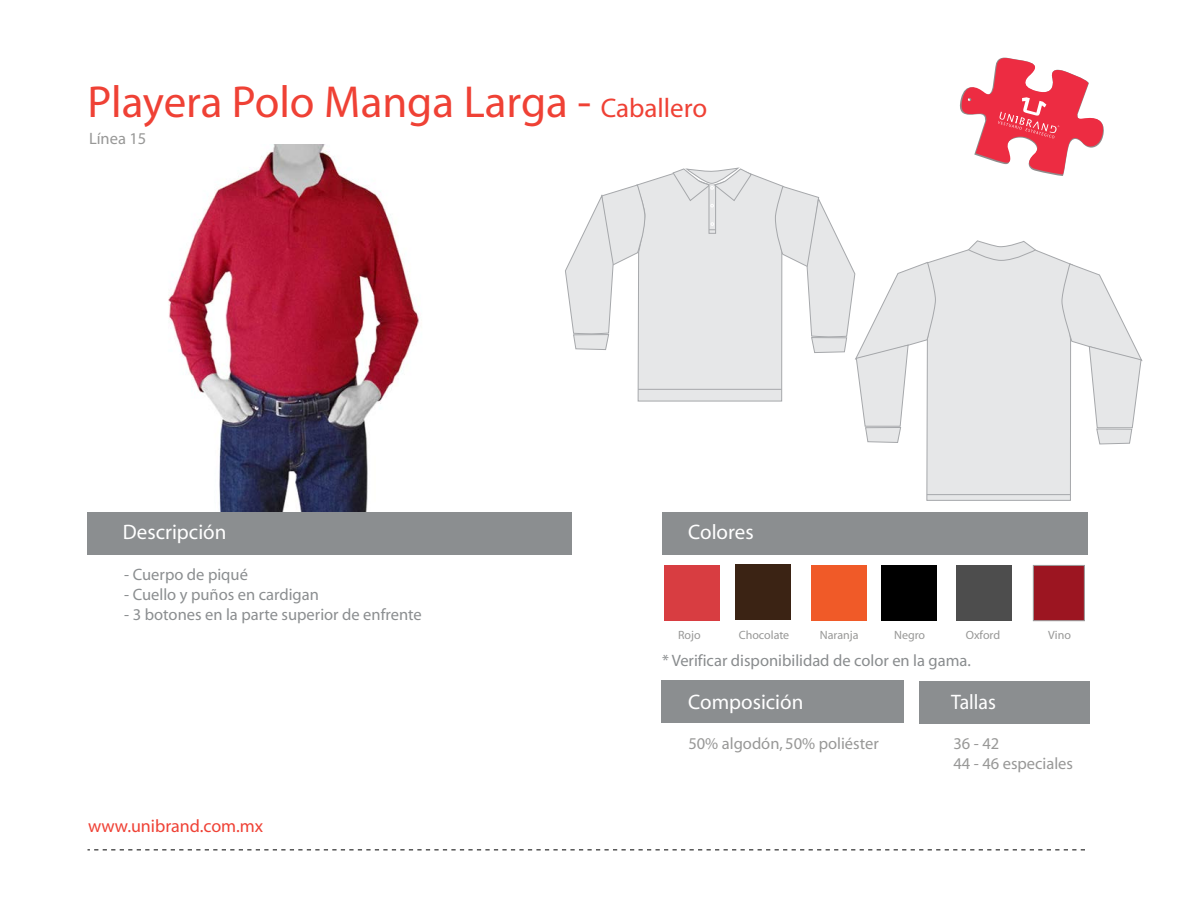
<style>
.page{position:relative;width:1188px;height:918px;background:#fff}
.page>*{position:absolute;margin:0;border:0;box-sizing:border-box;transform-origin:0 0}
.t1{font:45px "Myriad";color:#ef4135}
.t2{font:21px "Myriad";color:#fff}
.t3{font:21px "Myriad";color:#fff;scale:.94 1}
.t4{font:18px "Myriad";color:#ef4135}
.t5{font:16.5px "Myriad";color:#8b8e90}
.t6{font:16.5px/19.8px "Myriad";color:#989897}
.t7{font:16.5px "Myriad";color:#898c8e}
.t8{font:12px "Myriad";color:#989897}
.s1{font-size:27px}
</style>
<div class="page">
<img style="left:146px;top:145px;width:297px;height:368px">
<div style="left:662px;top:512px;width:425px;height:43px;background:#8b8e90"></div>
<div style="left:662px;top:681px;width:242px;height:42px;background:#8b8e90"></div>
<div style="left:919px;top:681px;width:170px;height:42px;background:#8b8e90"></div>
<svg style="left:88px;top:850px;width:997px;height:1px"></svg>
<div style="left:87px;top:513px;width:485px;height:42px;background:#8b8e90"></div>
<div style="left:1033px;top:565px;width:52px;height:56px;background:#9c1521;border:1px solid #999"></div>
<div style="left:664px;top:565px;width:56px;height:55px;background:#d83d41"></div>
<div style="left:957px;top:566px;width:55px;height:55px;background:#4d4d4d"></div>
<div style="left:882px;top:565px;width:55px;height:56px;background:#000"></div>
<div style="left:811px;top:565px;width:56px;height:56px;background:#f05a28"></div>
<div style="left:735px;top:564px;width:55px;height:56px;background:#3b2314"></div>
<svg style="left:565px;top:57px;width:578px;height:444px"></svg>
<h1 class="t1" style="left:88px;top:80px;width:621px">Playera Polo Manga Larga - <span class="s1">Caballero</span></h1>
<p class="t6" style="left:89px;top:129px;width:59px">Línea 15</p>
<p class="t2" style="left:123px;top:522px;width:105px">Descripción</p>
<p class="t5" style="left:124px;top:567px;width:125px">- Cuerpo de piqué</p>
<p class="t5" style="left:124px;top:586px;width:196px">- Cuello y puños en cardigan</p>
<p class="t5" style="left:124px;top:606px;width:299px">- 3 botones en la parte superior de enfrente</p>
<p class="t4" style="left:88px;top:817px;width:177px">www.unibrand.com.mx</p>
<p class="t2" style="left:688px;top:522px;width:67px">Colores</p>
<p class="t8" style="left:678px;top:629px;width:24px">Rojo</p>
<p class="t8" style="left:739px;top:629px;width:52px">Chocolate</p>
<p class="t8" style="left:820px;top:629px;width:40px">Naranja</p>
<p class="t8" style="left:894px;top:629px;width:33px">Negro</p>
<p class="t8" style="left:966px;top:629px;width:36px">Oxford</p>
<p class="t8" style="left:1048px;top:629px;width:24px">Vino</p>
<p class="t7" style="left:662px;top:652px;width:310px">* Verificar disponibilidad de color en la gama.</p>
<p class="t2" style="left:688px;top:691px;width:117px">Composición</p>
<p class="t3" style="left:951px;top:691px;width:49px">Tallas</p>
<p class="t6" style="left:688px;top:734px;width:192px">50% algodón, 50% poliéster</p>
<p class="t6" style="left:953px;top:734px;width:121px">36 - 42<br>44 - 46 especiales</p>
</div>
